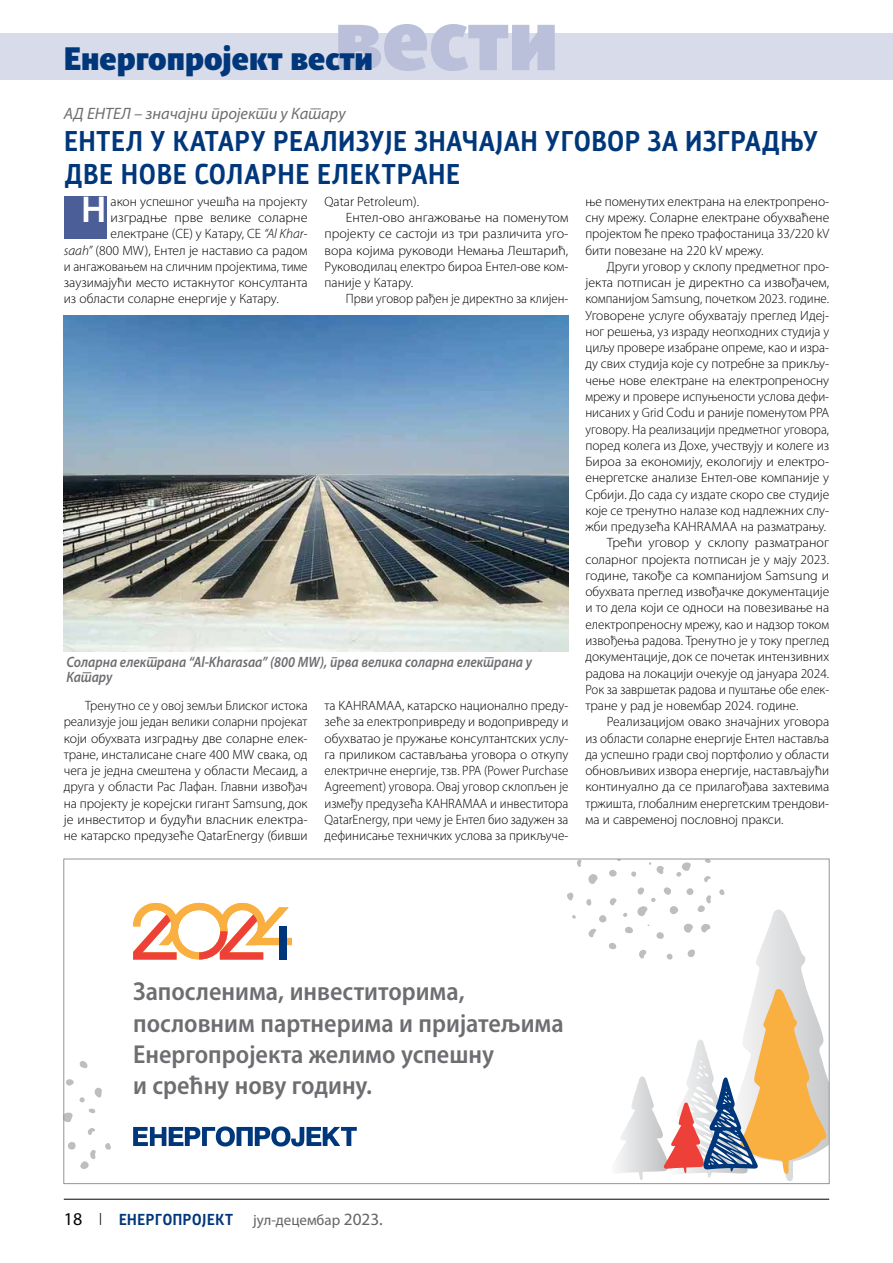
<style>
.page{position:relative;width:893px;height:1263px;background:#fff}
.page>*{position:absolute;margin:0;border:0;box-sizing:border-box;transform-origin:0 0}
.t1{font:700 85.5px "Adamant Sans BG";color:#bbc0da}
.t2{font:600 37.5px "Myriad Pro";color:#fff}
.t3{font:700 31.5px "Adamant Sans BG";color:#00377b}
.t4{font:700 27px/32.5px "Influ BG";letter-spacing:-.01em;color:#00377b}
.t5{font:600 semi-condensed 25.95px/31.3px "Myriad Pro";color:#6d6e71}
.t6{font:italic 16.5px "Myriad Pro";color:#6d6e71}
.t7{font:italic 600 15px/15px "Myriad Pro";color:#6d6e71;scale:.89 1}
.t8{font:15px "Myriad Pro";color:#636466}
.t9{font:700 15px "Influ BG";color:#00377b}
.t10{font:300 13.5px/16.2px "Myriad Pro";color:#000;text-align:justify}
.t11{font:300 13.5px "Myriad Pro";color:#000;scale:.95 1}
.t12{font:300 13.5px "Myriad Pro";color:#000;scale:1.05 1}
.t13{font:300 13.5px "Myriad Pro";color:#000;scale:.96 1}
.t14{font:300 13.5px "Myriad Pro";color:#000;scale:1.04 1}
.s1{font-style:italic}
.s2{font-family:"Myriad Pro";font-weight:400;font-size:18px;color:#000}
.s3{font-size:17.25px}
</style>
<div class="page">
<div style="left:0;top:33px;width:893px;height:46px;background:#d8dbea"></div>
<hr style="left:64px;top:1199px;width:765px;height:1px;background:#000">
<div style="left:64px;top:196px;width:42px;height:42px;background:#4c5e98"></div>
<img style="left:64px;top:315px;width:504px;height:336px">
<svg style="left:588px;top:874px;width:10px;height:10px"></svg>
<div style="left:599px;top:915px;width:7px;height:7px;background:#bcbec0;border-radius:50%"></div>
<svg style="left:588px;top:928px;width:8px;height:10px"></svg>
<svg style="left:567px;top:892px;width:7px;height:9px"></svg>
<svg style="left:577px;top:861px;width:5px;height:6px"></svg>
<svg style="left:586px;top:899px;width:5px;height:7px"></svg>
<svg style="left:572px;top:915px;width:4px;height:4px"></svg>
<svg style="left:609px;top:861px;width:219px;height:320px"></svg>
<div style="left:68px;top:1142px;width:8px;height:7px;background:#bcbec0;border-radius:50%"></div>
<svg style="left:79px;top:1061px;width:9px;height:7px"></svg>
<svg style="left:80px;top:1150px;width:16px;height:19px"></svg>
<svg style="left:87px;top:1128px;width:8px;height:7px"></svg>
<svg style="left:105px;top:1143px;width:6px;height:7px"></svg>
<svg style="left:65px;top:1079px;width:37px;height:43px"></svg>
<svg style="left:133px;top:1126px;width:224px;height:20px"></svg>
<svg style="left:133px;top:903px;width:159px;height:56px"></svg>
<div style="left:280px;top:926px;width:7px;height:33px;background:#00377b"></div>
<h1 class="t1" style="left:334px;top:-13px;width:226px">вести</h1>
<h3 class="t3" style="left:64px;top:39px;width:311px">Eнергопројект вести</h3>
<p class="t6" style="left:64px;top:103px;width:283px">АД ЕНТЕЛ – значајни пројекти у Катару</p>
<h3 class="t4" style="left:64px;top:124px;width:756px">ЕНТЕЛ У КАТАРУ РЕАЛИЗУЈЕ ЗНАЧАЈАН УГОВОР ЗА ИЗГРАДЊУ<br>ДВЕ НОВЕ СОЛАРНЕ ЕЛЕКТРАНЕ</h3>
<h2 class="t2" style="left:81px;top:186px;width:27px">Н</h2>
<p class="t10" style="left:111px;top:193px;width:199px">акон успешног учешћа на пројекту</p>
<p class="t10" style="left:325px;top:193px;width:96px">Qatar Petroleum).</p>
<p class="t12" style="left:346px;top:210px;width:213px">Ентел-ово ангажовање на поменутом</p>
<p class="t10" style="left:325px;top:226px;width:244px">пројекту се састоји из три различита уго-</p>
<p class="t10" style="left:325px;top:242px;width:245px">вора којима руководи Немања Лештарић,</p>
<p class="t10" style="left:325px;top:258px;width:244px">Руководилац електро бироа Ентел-ове ком-</p>
<p class="t10" style="left:325px;top:275px;width:90px">паније у Катару.</p>
<p class="t11" style="left:346px;top:291px;width:235px">Први уговор рађен је директно за клијен-</p>
<p class="t10" style="left:585px;top:193px;width:245px">ње поменутих електрана на електропрено&shy;сну мрежу. Соларне електране обухваћене пројектом ће преко трафостаница 33/220 kV бити повезане на 220 kV мрежу.</p>
<p class="t10" style="left:607px;top:258px;width:223px">Други уговор у склопу предметног про-</p>
<p class="t10" style="left:585px;top:275px;width:245px">јекта потписан је директно са извођачем,</p>
<p class="t13" style="left:585px;top:291px;width:255px">компанијом Samsung, почетком 2023. године.</p>
<p class="t10" style="left:585px;top:307px;width:244px">Уговорене услуге обухватају преглед Идеј-</p>
<p class="t10" style="left:585px;top:323px;width:245px">ног решења, уз израду неопходних студија у</p>
<p class="t10" style="left:585px;top:340px;width:244px">циљу провере изабране опреме, као и изра-</p>
<p class="t10" style="left:585px;top:356px;width:244px">ду свих студија које су потребне за прикљу-</p>
<p class="t10" style="left:585px;top:372px;width:245px">чење нове електране на електропреносну</p>
<p class="t10" style="left:585px;top:389px;width:244px">мрежу и провере испуњености услова дефи-</p>
<p class="t10" style="left:585px;top:405px;width:245px">нисаних у Grid Codu и раније поменутом PPA</p>
<p class="t11" style="left:585px;top:422px;width:258px">уговору. На реализацији предметног уговора,</p>
<p class="t10" style="left:585px;top:437px;width:245px">поред колега из Дохе, учествују и колеге из</p>
<p class="t10" style="left:585px;top:454px;width:244px">Бироа за економију, екологију и електро-</p>
<p class="t10" style="left:585px;top:470px;width:245px">енергетске анализе Ентел-ове компаније у</p>
<p class="t10" style="left:585px;top:486px;width:245px">Србији. До сада су издате скоро све студије</p>
<p class="t10" style="left:585px;top:502px;width:244px">које се тренутно налазе код надлежних слу-</p>
<p class="t10" style="left:585px;top:519px;width:242px">жби предузећа KAHRAMAA на разматрању.</p>
<p class="t12" style="left:607px;top:535px;width:213px">Трећи уговор у склопу разматраног</p>
<p class="t10" style="left:585px;top:551px;width:245px">соларног пројекта потписан је у мају 2023.</p>
<p class="t14" style="left:585px;top:568px;width:236px">године, такође са компанијом Samsung и</p>
<p class="t10" style="left:585px;top:584px;width:245px">обухвата преглед извођачке документације</p>
<p class="t10" style="left:585px;top:600px;width:245px">и то дела који се односи на повезивање на</p>
<p class="t10" style="left:585px;top:616px;width:245px">електропреносну мрежу, као и надзор током</p>
<p class="t10" style="left:585px;top:633px;width:245px">извођења радова. Тренутно је у току преглед</p>
<p class="t10" style="left:585px;top:649px;width:245px">документације, док се почетак интензивних</p>
<p class="t10" style="left:585px;top:665px;width:245px">радова на локацији очекује од јануара 2024.</p>
<p class="t11" style="left:585px;top:682px;width:257px">Рок за завршетак радова и пуштање обе елек-</p>
<p class="t10" style="left:585px;top:698px;width:215px">тране у рад је новембар 2024. године.</p>
<p class="t10" style="left:607px;top:714px;width:224px">Реализацијом овако значајних уговора</p>
<p class="t10" style="left:585px;top:730px;width:245px">из области соларне енергије Ентел наставља</p>
<p class="t10" style="left:585px;top:746px;width:245px">да успешно гради свој портфолио у области</p>
<p class="t10" style="left:585px;top:763px;width:245px">обновљивих извора енергије, настављајући</p>
<p class="t10" style="left:585px;top:779px;width:245px">континуално да се прилагођава захтевима</p>
<p class="t10" style="left:585px;top:795px;width:244px">тржишта, глобалним енергетским трендови-</p>
<p class="t10" style="left:585px;top:812px;width:200px">ма и савременој пословној пракси.</p>
<p class="t12" style="left:111px;top:210px;width:189px">изградње прве велике соларне</p>
<p class="t10" style="left:111px;top:226px;width:199px">електране (СЕ) у Катару, СЕ <span class="s1">“Al Khar-</span></p>
<p class="t10" style="left:64px;top:242px;width:245px"><span class="s1">saah”</span> (800 MW), Ентел је наставио са радом</p>
<p class="t10" style="left:64px;top:258px;width:245px">и ангажовањем на сличним пројектима, тиме</p>
<p class="t10" style="left:64px;top:275px;width:245px">заузимајући место истакнутог консултанта</p>
<p class="t10" style="left:64px;top:291px;width:216px">из области соларне енергије у Катару.</p>
<p class="t7" style="left:66px;top:654px;width:525px">Соларна електрана “Al-Kharasaa” (800 МW), прва велика соларна електрана у<br>Катару</p>
<p class="t10" style="left:325px;top:698px;width:245px">та KAHRAMAA, катарско национално преду&shy;зеће за електропривреду и водопривреду и обухватао је пружање консултантских услу&shy;га приликом састављања уговора о откупу електричне енергије, тзв. PPA (Power Purchase Agreement) уговора. Овај уговор склопљен је између предузећа KAHRAMAA и инвеститора QatarEnergy, при чему је Ентел био задужен за дефинисање техничких услова за прикључе-</p>
<p class="t10" style="left:64px;top:698px;width:245px;text-indent:21px">Тренутно се у овој земљи Блиског истока реализује још један велики соларни пројекат који обухвата изградњу две соларне елек&shy;тране, инсталисане снаге 400 МW свака, од чега је једна смештена у области Месаид, а друга у области Рас Лафан. Главни извођач на пројекту је корејски гигант Samsung, док је инвеститор и будући власник електра&shy;не катарско предузеће QatarEnergy (бивши</p>
<h3 class="t5" style="left:133px;top:976px;width:432px">Запосленима, инвеститорима, пословним партнерима и пријатељима<br>Енергопројекта желимо успешну<br>и срећну нову годину.</h3>
<p class="t9" style="left:64px;top:1209px;width:171px"><span class="s2">18</span> <sup>|</sup> ЕНЕРГОПРОЈЕКТ</p>
<p class="t8" style="left:253px;top:1211px;width:130px">јул-децембар <span class="s3">2023.</span></p>
</div>
